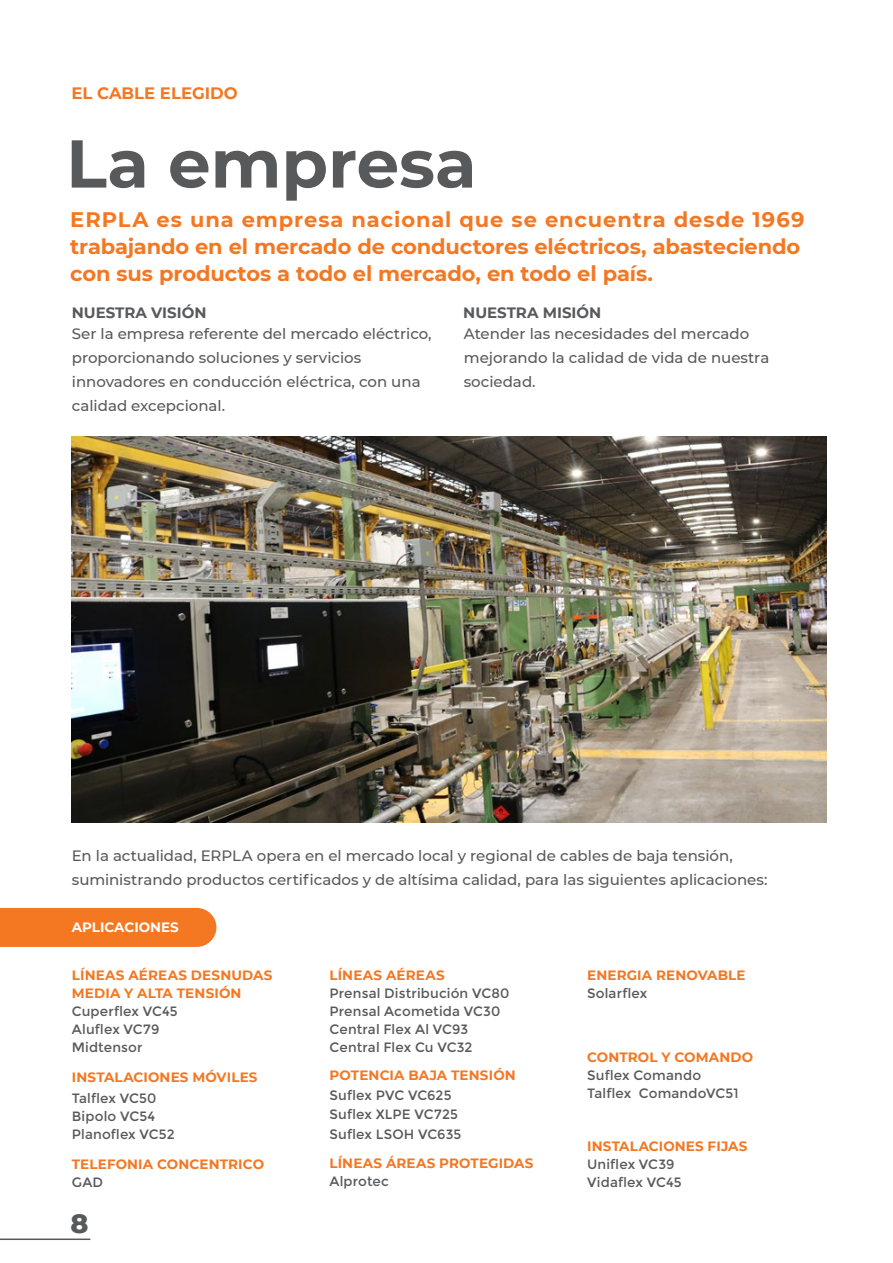
<style>
.page{position:relative;width:893px;height:1263px;background:#fff}
.page>*{position:absolute;margin:0;border:0;box-sizing:border-box;transform-origin:0 0}
.t1{font:700 67.5px "Montserrat";color:#58595b}
.t2{font:800 27px "Montserrat";color:#58595b}
.t3{font:700 21px/27px "Montserrat";letter-spacing:-.005em;color:#f47722}
.t4{font:700 16.5px "Montserrat";color:#f47722}
.t5{font:500 15px/24px "Montserrat";color:#58595b}
.t6{font:700 15px "Montserrat";color:#58595b}
.t7{font:13.5px/18px "Montserrat";letter-spacing:.01em;color:#58595b}
.t8{font:700 13.5px/18px "Montserrat";letter-spacing:.01em;color:#f47722}
.t9{font:700 13.5px "Montserrat";color:#fff}
</style>
<div class="page">
<hr style="left:0;top:1238px;width:90px;height:2px;background:#58595b">
<div style="left:0;top:908px;width:216px;height:39px;background:#f47722"></div>
<img style="left:72px;top:437px;width:755px;height:386px">
<p class="t4" style="left:71px;top:81px;width:168px">EL CABLE ELEGIDO</p>
<h1 class="t1" style="left:66px;top:115px;width:412px">La empresa</h1>
<h3 class="t3" style="left:70px;top:205px;width:736px">ERPLA es una empresa nacional que se encuentra desde 1969 trabajando en el mercado de conductores eléctricos, abasteciendo con sus productos a todo el mercado, en todo el país.</h3>
<p class="t6" style="left:72px;top:302px;width:136px">NUESTRA VISIÓN</p>
<p class="t6" style="left:463px;top:302px;width:139px">NUESTRA MISIÓN</p>
<p class="t5" style="left:72px;top:321px;width:361px">Ser la empresa referente del mercado eléctrico, proporcionando soluciones y servicios innovadores en conducción eléctrica, con una calidad excepcional.</p>
<p class="t5" style="left:464px;top:321px;width:307px">Atender las necesidades del mercado mejorando la calidad de vida de nuestra sociedad.</p>
<p class="t5" style="left:72px;top:843px;width:697px">En la actualidad, ERPLA opera en el mercado local y regional de cables de baja tensión, suministrando productos certificados y de altísima calidad, para las siguientes aplicaciones:</p>
<p class="t9" style="left:72px;top:918px;width:108px">APLICACIONES</p>
<p class="t8" style="left:72px;top:965px;width:202px">LÍNEAS AÉREAS DESNUDAS<br>MEDIA Y ALTA TENSIÓN</p>
<p class="t7" style="left:72px;top:1002px;width:107px">Cuperflex VC45<br>Aluflex VC79<br>Midtensor</p>
<p class="t8" style="left:72px;top:1067px;width:187px">INSTALACIONES MÓVILES</p>
<p class="t7" style="left:72px;top:1089px;width:104px">Talflex VC50<br>Bipolo VC54<br>Planoflex VC52</p>
<p class="t8" style="left:72px;top:1154px;width:194px">TELEFONIA CONCENTRICO</p>
<p class="t7" style="left:72px;top:1173px;width:33px">GAD</p>
<h2 class="t2" style="left:71px;top:1204px;width:20px">8</h2>
<p class="t8" style="left:329px;top:965px;width:117px">LÍNEAS AÉREAS</p>
<p class="t7" style="left:329px;top:984px;width:181px">Prensal Distribución VC80<br>Prensal Acometida VC30<br>Central Flex Al VC93<br>Central Flex Cu VC32</p>
<p class="t8" style="left:329px;top:1066px;width:188px">POTENCIA BAJA TENSIÓN</p>
<p class="t7" style="left:329px;top:1085px;width:133px;line-height:19.5px">Suflex PVC VC625<br>Suflex XLPE VC725<br>Suflex LSOH VC635</p>
<p class="t8" style="left:329px;top:1154px;width:206px">LÍNEAS ÁREAS PROTEGIDAS</p>
<p class="t7" style="left:329px;top:1172px;width:61px">Alprotec</p>
<p class="t8" style="left:587px;top:965px;width:160px">ENERGIA RENOVABLE</p>
<p class="t7" style="left:587px;top:984px;width:62px">Solarflex</p>
<p class="t8" style="left:587px;top:1047px;width:168px">CONTROL Y COMANDO</p>
<p class="t7" style="left:587px;top:1066px;width:153px">Suflex Comando<br>Talflex ComandoVC51</p>
<p class="t8" style="left:587px;top:1136px;width:162px">INSTALACIONES FIJAS</p>
<p class="t7" style="left:587px;top:1155px;width:96px">Uniflex VC39<br>Vidaflex VC45</p>
</div>
